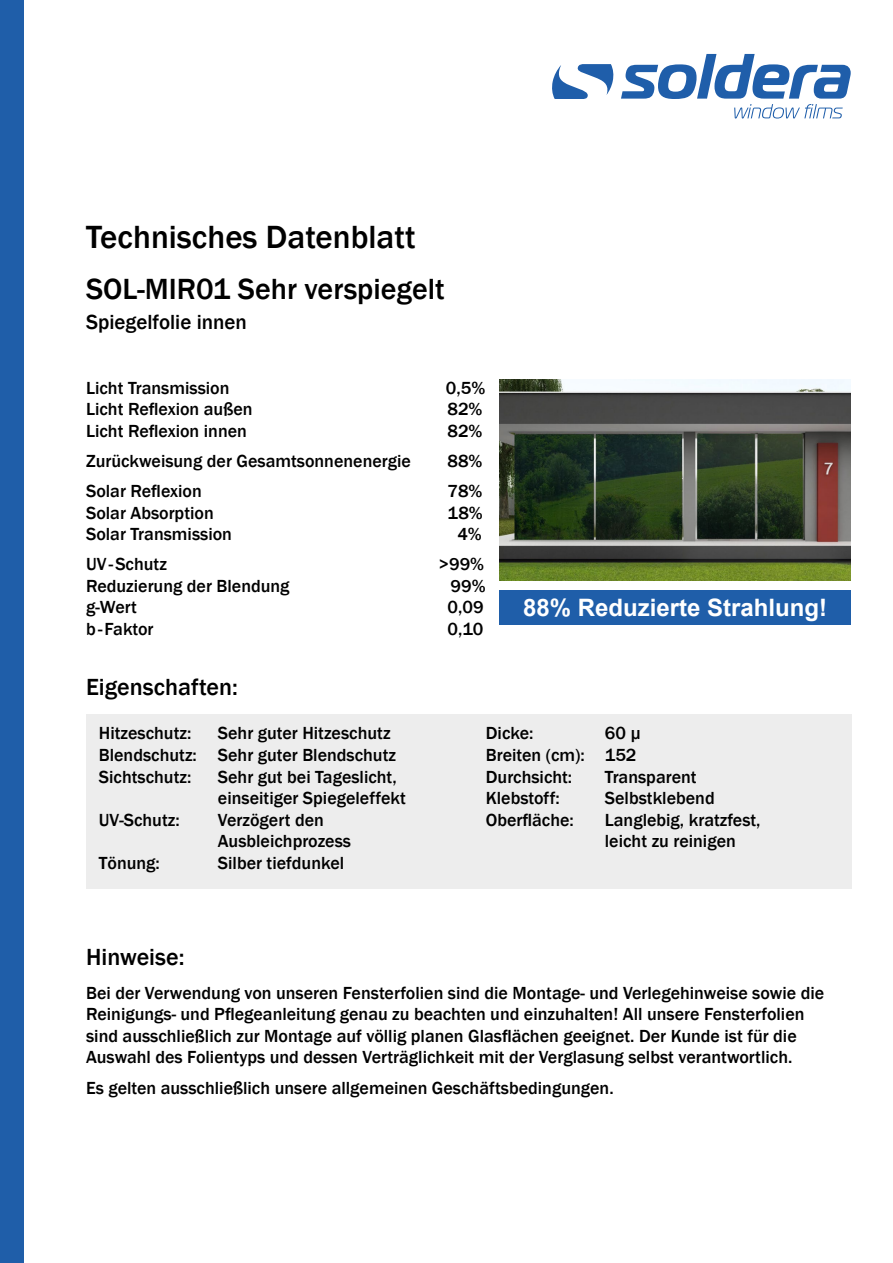
<style>
.page{position:relative;width:893px;height:1263px;background:#fff}
.page>*{position:absolute;margin:0;border:0;box-sizing:border-box;transform-origin:0 0}
.t1{font:500 33px "Franklin Gothic";color:#000}
.t2{font:500 30px "Franklin Gothic";color:#000}
.t3{font:700 24px "Arial";color:#fff}
.t4{font:500 24px "Franklin Gothic";color:#000}
.t5{font:500 21px "Franklin Gothic";color:#000}
.t6{font:500 18px/21.6px "Franklin Gothic";color:#000}
</style>
<div class="page">
<svg style="left:552px;top:64px;width:62px;height:35px"></svg>
<svg style="left:621px;top:54px;width:230px;height:65px"></svg>
<div style="left:0;top:0;width:24px;height:1263px;background:#1f5ea9"></div>
<div style="left:499px;top:591px;width:351px;height:34px;background:#1f5ea9"></div>
<img style="left:500px;top:380px;width:351px;height:200px">
<div style="left:86px;top:714px;width:765px;height:174px;background:#ededed"></div>
<p class="t1" style="left:86px;top:217px;width:331px">Technisches Datenblatt</p>
<p class="t2" style="left:86px;top:271px;width:360px">SOL-MIR01 Sehr verspiegelt</p>
<p class="t5" style="left:86px;top:309px;width:162px">Spiegelfolie innen</p>
<p class="t6" style="left:86px;top:377px;width:145px">Licht Transmission</p>
<p class="t6" style="left:446px;top:377px;width:41px">0,5%</p>
<p class="t6" style="left:86px;top:398px;width:168px">Licht Reflexion außen</p>
<p class="t6" style="left:448px;top:398px;width:36px">82%</p>
<p class="t6" style="left:86px;top:420px;width:162px">Licht Reflexion innen</p>
<p class="t6" style="left:448px;top:420px;width:36px">82%</p>
<p class="t6" style="left:86px;top:450px;width:326px">Zurückweisung der Gesamtsonnenenergie</p>
<p class="t6" style="left:448px;top:450px;width:36px">88%</p>
<p class="t6" style="left:86px;top:480px;width:117px">Solar Reflexion</p>
<p class="t6" style="left:448px;top:480px;width:36px">78%</p>
<p class="t6" style="left:86px;top:502px;width:129px">Solar Absorption</p>
<p class="t6" style="left:448px;top:502px;width:37px">18%</p>
<p class="t6" style="left:86px;top:523px;width:147px">Solar Transmission</p>
<p class="t6" style="left:457px;top:523px;width:26px">4%</p>
<p class="t6" style="left:86px;top:554px;width:82px">UV-Schutz</p>
<p class="t6" style="left:439px;top:554px;width:47px">&gt;99%</p>
<p class="t6" style="left:86px;top:575px;width:205px">Reduzierung der Blendung</p>
<p class="t6" style="left:451px;top:575px;width:36px">99%</p>
<p class="t6" style="left:86px;top:597px;width:52px">g-Wert</p>
<p class="t6" style="left:448px;top:597px;width:37px">0,09</p>
<p class="t6" style="left:86px;top:618px;width:69px">b-Faktor</p>
<p class="t6" style="left:448px;top:618px;width:37px">0,10</p>
<p class="t4" style="left:86px;top:672px;width:153px">Eigenschaften:</p>
<p class="t3" style="left:523px;top:591px;width:306px">88% Reduzierte Strahlung!</p>
<p class="t6" style="left:99px;top:723px;width:94px">Hitzeschutz:</p>
<p class="t6" style="left:218px;top:723px;width:174px">Sehr guter Hitzeschutz</p>
<p class="t6" style="left:99px;top:744px;width:299px">Blendschutz: Sehr guter Blendschutz</p>
<p class="t6" style="left:99px;top:766px;width:94px">Sichtschutz:</p>
<p class="t6" style="left:218px;top:766px;width:180px">Sehr gut bei Tageslicht,</p>
<p class="t6" style="left:218px;top:788px;width:189px">einseitiger Spiegeleffekt</p>
<p class="t6" style="left:99px;top:809px;width:82px">UV-Schutz:</p>
<p class="t6" style="left:218px;top:809px;width:108px">Verzögert den</p>
<p class="t6" style="left:218px;top:831px;width:135px">Ausbleichprozess</p>
<p class="t6" style="left:99px;top:852px;width:63px">Tönung:</p>
<p class="t6" style="left:218px;top:852px;width:128px">Silber tiefdunkel</p>
<p class="t4" style="left:86px;top:942px;width:100px">Hinweise:</p>
<p class="t6" style="left:486px;top:723px;width:49px">Dicke:</p>
<p class="t6" style="left:605px;top:723px;width:38px">60 µ</p>
<p class="t6" style="left:486px;top:744px;width:152px">Breiten (cm): 152</p>
<p class="t6" style="left:486px;top:766px;width:88px">Durchsicht:</p>
<p class="t6" style="left:605px;top:766px;width:93px">Transparent</p>
<p class="t6" style="left:486px;top:788px;width:75px">Klebstoff:</p>
<p class="t6" style="left:605px;top:788px;width:111px">Selbstklebend</p>
<p class="t6" style="left:486px;top:809px;width:90px">Oberfläche:</p>
<p class="t6" style="left:605px;top:809px;width:157px">Langlebig, kratzfest,</p>
<p class="t6" style="left:605px;top:831px;width:133px">leicht zu reinigen</p>
<p class="t6" style="left:86px;top:982px;width:740px">Bei der Verwendung von unseren Fensterfolien sind die Montage- und Verlegehinweise sowie die<br>Reinigungs- und Pflegeanleitung genau zu beachten und einzuhalten! All unsere Fensterfolien sind ausschließlich zur Montage auf völlig planen Glasflächen geeignet. Der Kunde ist für die</p>
<p class="t6" style="left:86px;top:1047px;width:708px">Auswahl des Folientyps und dessen Verträglichkeit mit der Verglasung selbst verantwortlich.</p>
<p class="t6" style="left:86px;top:1077px;width:529px">Es gelten ausschließlich unsere allgemeinen Geschäftsbedingungen.</p>
</div>
